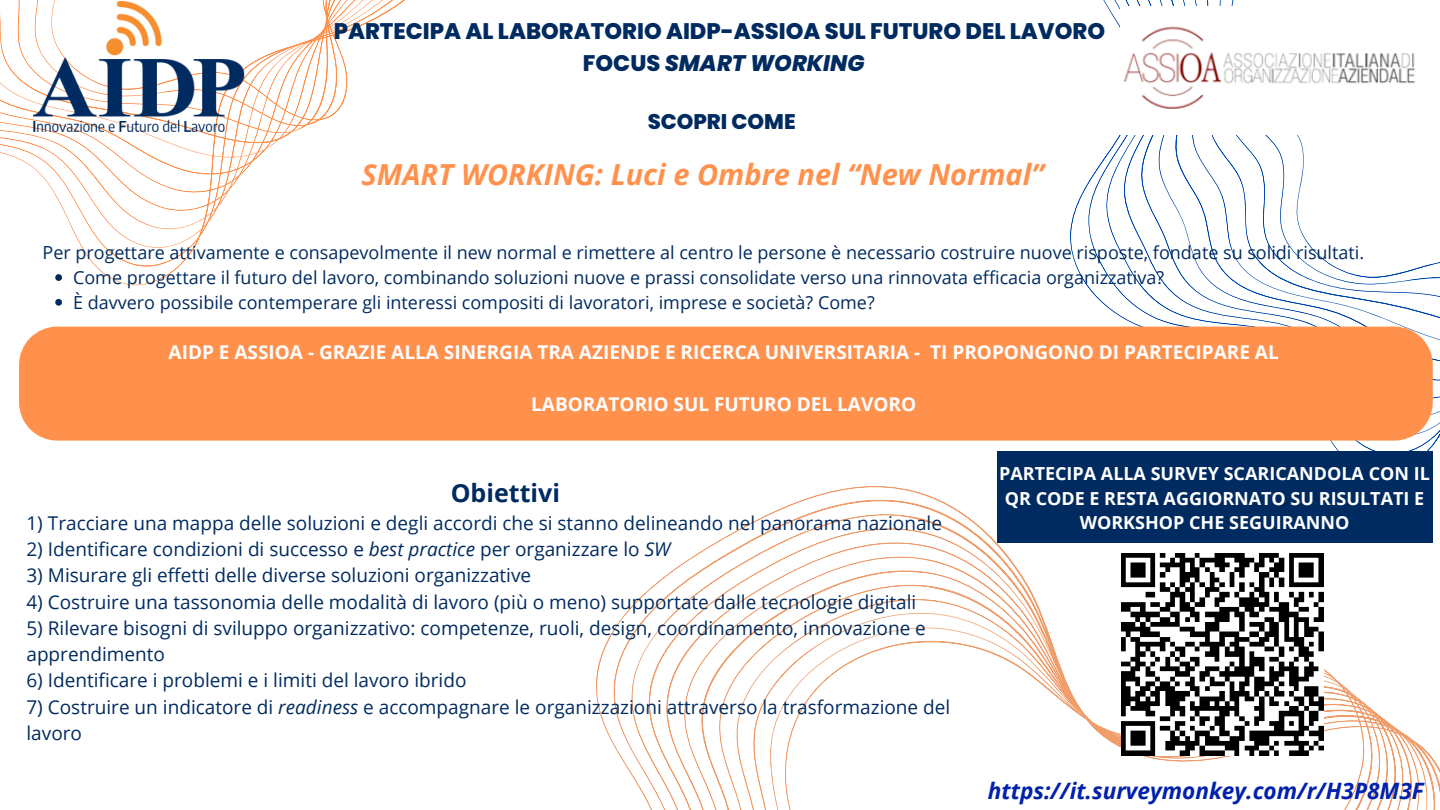
<style>
.page{position:relative;width:1440px;height:810px;background:#fff}
.page>*{position:absolute;margin:0;border:0;box-sizing:border-box;transform-origin:0 0}
.t1{font:italic 700 29px "Open Sans";color:#ff914d}
.t2{font:700 25px "Open Sans";color:#002b60}
.t3{font:italic 700 22.6px "Open Sans";color:#0021ad}
.t4{font:800 22.5px/31.5px "Poppins";color:#002b60;text-align:center}
.t5{font:800 21.2px "Poppins";color:#002b60}
.t6{font:19px/26.2px "Open Sans";color:#002b60}
.t7{font:700 19px "Open Sans";color:#fffeff}
.t8{font:18px/24.8px "Open Sans";color:#002b60}
.t9{font:700 18px/24.8px "Open Sans";color:#fffeff;text-align:center}
.s1{font-style:italic}
</style>
<div class="page">
<svg style="left:0;top:0;width:405px;height:285px"></svg>
<svg style="left:1069px;top:0;width:371px;height:451px"></svg>
<svg style="left:596px;top:486px;width:844px;height:324px"></svg>
<div style="left:19px;top:327px;width:1414px;height:114px;background:#ff914d"></div>
<div style="left:997px;top:451px;width:436px;height:92px;background:#002b60"></div>
<img style="left:1120px;top:6px;width:320px;height:129px">
<img style="left:34px;top:1px;width:211px;height:130px">
<img style="left:1121px;top:554px;width:202px;height:202px">
<svg style="left:55px;top:274px;width:7px;height:7px"></svg>
<svg style="left:55px;top:299px;width:7px;height:7px"></svg>
<p class="t4" style="left:334px;top:16px;width:773px">PARTECIPA AL LABORATORIO AIDP-ASSIOA SUL FUTURO DEL LAVORO<br>FOCUS <span class="s1">SMART WORKING</span></p>
<p class="t5" style="left:648px;top:107px;width:150px">SCOPRI COME</p>
<h1 class="t1" style="left:362px;top:154px;width:684px">SMART WORKING: Luci e Ombre nel “New Normal”</h1>
<p class="t8" style="left:43px;top:240px;width:1323px">Per progettare attivamente e consapevolmente il new normal e rimettere al centro le persone è necessario costruire nuove risposte, fondate su solidi risultati.</p>
<p class="t8" style="left:73px;top:265px;width:1092px">Come progettare il futuro del lavoro, combinando soluzioni nuove e prassi consolidate verso una rinnovata efficacia organizzativa?<br>È davvero possibile contemperare gli interessi compositi di lavoratori, imprese e società? Come?</p>
<p class="t7" style="left:169px;top:339px;width:1112px">AIDP E ASSIOA - GRAZIE ALLA SINERGIA TRA AZIENDE E RICERCA UNIVERSITARIA - TI PROPONGONO DI PARTECIPARE AL</p>
<p class="t7" style="left:531px;top:391px;width:386px">LABORATORIO SUL FUTURO DEL LAVORO</p>
<h2 class="t2" style="left:451px;top:475px;width:111px">Obiettivi</h2>
<p class="t6" style="left:26px;top:509px;width:917px">1) Tracciare una mappa delle soluzioni e degli accordi che si stanno delineando nel panorama nazionale</p>
<p class="t6" style="left:26px;top:536px;width:645px">2) Identificare condizioni di successo e <span class="s1">best practice</span> per organizzare lo <span class="s1">SW</span></p>
<p class="t6" style="left:26px;top:562px;width:506px">3) Misurare gli effetti delle diverse soluzioni organizzative</p>
<p class="t6" style="left:26px;top:588px;width:891px">4) Costruire una tassonomia delle modalità di lavoro (più o meno) supportate dalle tecnologie digitali</p>
<p class="t6" style="left:26px;top:614px;width:901px">5) Rilevare bisogni di sviluppo organizzativo: competenze, ruoli, design, coordinamento, innovazione e apprendimento</p>
<p class="t6" style="left:26px;top:667px;width:442px">6) Identificare i problemi e i limiti del lavoro ibrido</p>
<p class="t6" style="left:26px;top:693px;width:925px">7) Costruire un indicatore di <span class="s1">readiness</span> e accompagnare le organizzazioni attraverso la trasformazione del lavoro</p>
<p class="t9" style="left:999px;top:461px;width:432px">PARTECIPA ALLA SURVEY SCARICANDOLA CON IL<br>QR CODE E RESTA AGGIORNATO SU RISULTATI E<br>WORKSHOP CHE SEGUIRANNO</p>
<p class="t3" style="left:988px;top:775px;width:438px">https://it.surveymonkey.com/r/H3P8M3F</p>
</div>
